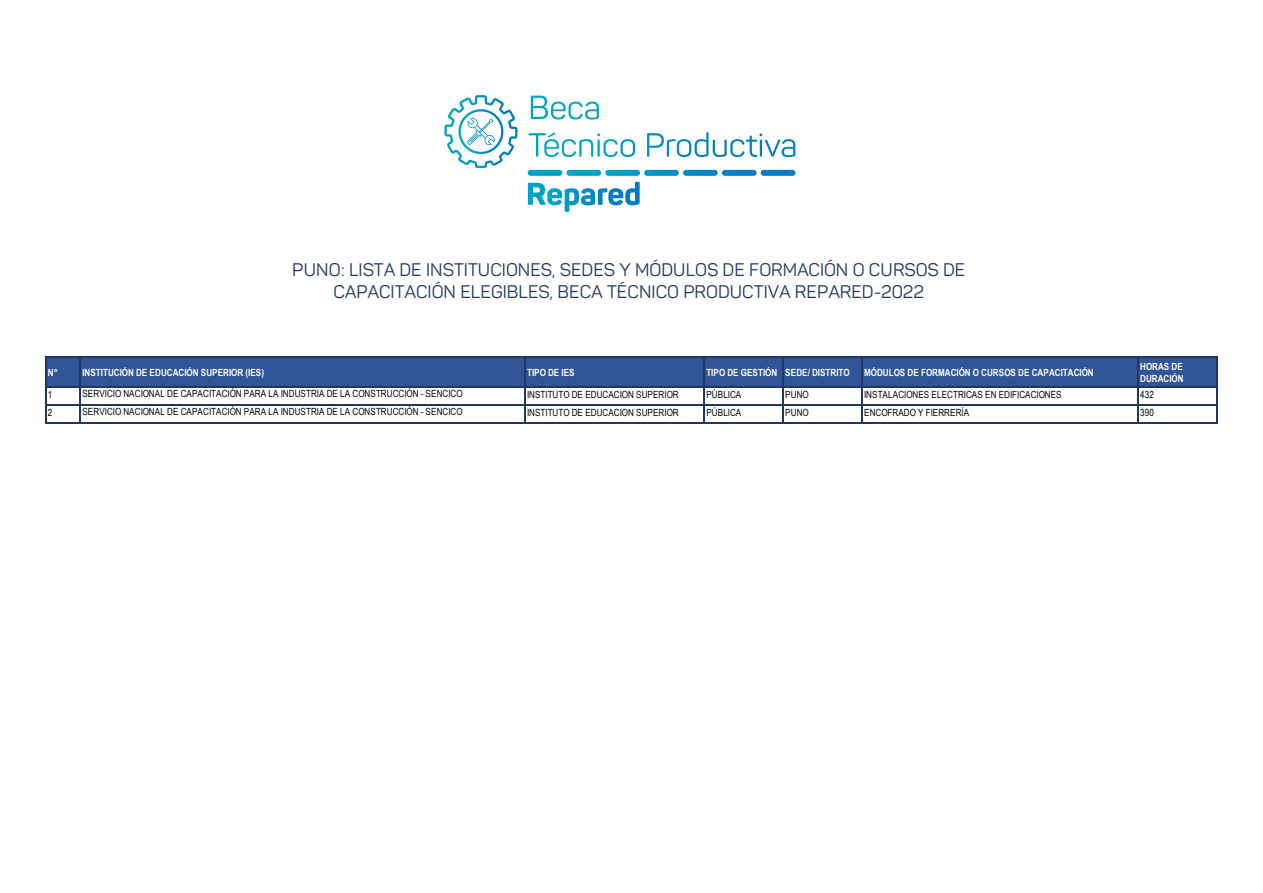
<style>
.page{position:relative;width:1263px;height:893px;background:#fff}
.page>*{position:absolute;margin:0;border:0;box-sizing:border-box;transform-origin:0 0}
.t1{font:18px/21.6px "Panton";letter-spacing:.005em;color:#203764;text-align:center}
.t2{font:9.9px "Arial Narrow";color:#000}
.t3{font:700 9.9px/12.6px "Arial Narrow";color:#fff}
</style>
<div class="page">
<div style="left:47px;top:357px;width:1170px;height:30px;background:#305496"></div>
<hr style="left:45px;top:356px;width:1px;height:67px;background:#203764">
<hr style="left:80px;top:358px;width:1px;height:65px;background:#203764">
<hr style="left:524px;top:358px;width:1px;height:65px;background:#203764">
<hr style="left:703px;top:358px;width:2px;height:65px;background:#203764">
<hr style="left:782px;top:358px;width:2px;height:65px;background:#203764">
<hr style="left:861px;top:358px;width:1px;height:65px;background:#203764">
<hr style="left:1137px;top:358px;width:1px;height:65px;background:#203764">
<hr style="left:1216px;top:358px;width:1px;height:65px;background:#203764">
<hr style="left:46px;top:356px;width:1171px;height:2px;background:#203764">
<hr style="left:46px;top:386px;width:1171px;height:2px;background:#203764">
<hr style="left:46px;top:404px;width:1171px;height:2px;background:#203764">
<hr style="left:46px;top:422px;width:1171px;height:1px;background:#203764">
<svg style="left:531px;top:96px;width:68px;height:23px"></svg>
<svg style="left:529px;top:133px;width:106px;height:24px"></svg>
<svg style="left:647px;top:132px;width:148px;height:25px"></svg>
<svg style="left:528px;top:182px;width:112px;height:30px"></svg>
<div style="left:528px;top:170px;width:34px;height:6px;background:#00a3c7;border-radius:3px"></div>
<div style="left:566px;top:170px;width:35px;height:6px;background:#00a3c7;border-radius:3px"></div>
<div style="left:605px;top:170px;width:35px;height:6px;background:#009dc7;border-radius:3px"></div>
<div style="left:644px;top:170px;width:35px;height:6px;background:#0092c6;border-radius:3px"></div>
<div style="left:683px;top:170px;width:35px;height:6px;background:#0087c5;border-radius:3px"></div>
<div style="left:722px;top:170px;width:34px;height:6px;background:#007cc4;border-radius:3px"></div>
<div style="left:761px;top:170px;width:34px;height:6px;background:#007cc4;border-radius:3px"></div>
<svg style="left:444px;top:95px;width:74px;height:74px"></svg>
<h1 class="t1" style="left:292px;top:259px;width:674px">PUNO: LISTA DE INSTITUCIONES, SEDES Y MÓDULOS DE FORMACIÓN O CURSOS DE<br>CAPACITACIÓN ELEGIBLES, BECA TÉCNICO PRODUCTIVA REPARED-2022</h1>
<p class="t3" style="left:48px;top:365px;width:11px">N°</p>
<p class="t3" style="left:82px;top:365px;width:183px">INSTITUCIÓN DE EDUCACIÓN SUPERIOR (IES)</p>
<p class="t3" style="left:527px;top:365px;width:49px">TIPO DE IES</p>
<p class="t3" style="left:706px;top:365px;width:145px">TIPO DE GESTIÓN SEDE/ DISTRITO</p>
<p class="t3" style="left:864px;top:365px;width:231px">MÓDULOS DE FORMACIÓN O CURSOS DE CAPACITACIÓN</p>
<p class="t3" style="left:1140px;top:359px;width:45px">HORAS DE<br>DURACIÓN</p>
<p class="t2" style="left:48px;top:387px;width:6px">1</p>
<p class="t2" style="left:82px;top:386px;width:382px">SERVICIO NACIONAL DE CAPACITACIÓN PARA LA INDUSTRIA DE LA CONSTRUCCIÓN - SENCICO</p>
<p class="t2" style="left:527px;top:387px;width:153px">INSTITUTO DE EDUCACION SUPERIOR</p>
<p class="t2" style="left:706px;top:387px;width:36px">PÚBLICA</p>
<p class="t2" style="left:785px;top:387px;width:25px">PUNO</p>
<p class="t2" style="left:864px;top:387px;width:199px">INSTALACIONES ELECTRICAS EN EDIFICACIONES</p>
<p class="t2" style="left:1140px;top:387px;width:15px">432</p>
<p class="t2" style="left:48px;top:405px;width:6px">2</p>
<p class="t2" style="left:82px;top:404px;width:382px">SERVICIO NACIONAL DE CAPACITACIÓN PARA LA INDUSTRIA DE LA CONSTRUCCIÓN - SENCICO</p>
<p class="t2" style="left:527px;top:405px;width:153px">INSTITUTO DE EDUCACION SUPERIOR</p>
<p class="t2" style="left:706px;top:405px;width:36px">PÚBLICA</p>
<p class="t2" style="left:785px;top:405px;width:25px">PUNO</p>
<p class="t2" style="left:864px;top:405px;width:106px">ENCOFRADO Y FIERRERÍA</p>
<p class="t2" style="left:1140px;top:405px;width:15px">390</p>
</div>
